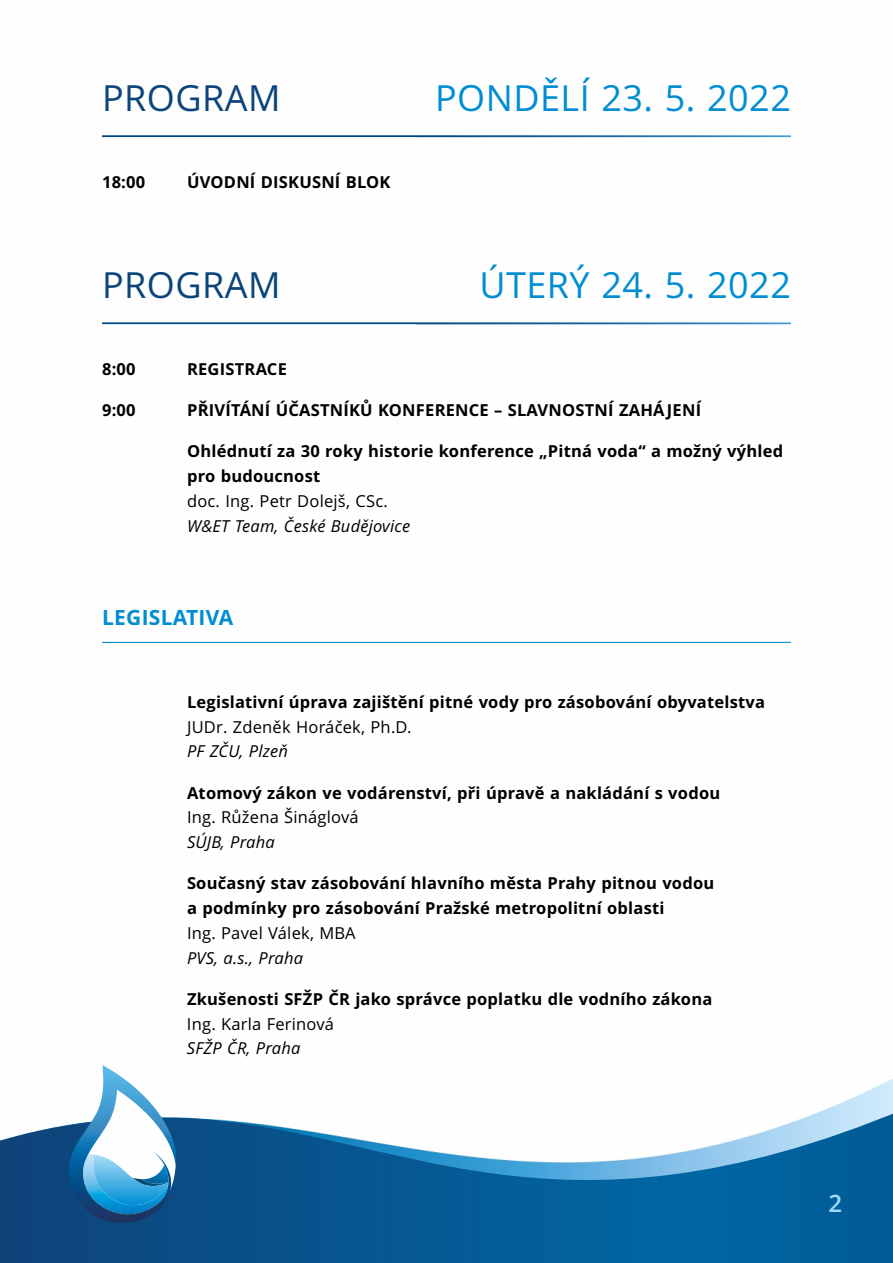
<style>
.page{position:relative;width:893px;height:1263px;background:#fff}
.page>*{position:absolute;margin:0;border:0;box-sizing:border-box;transform-origin:0 0}
.t1{font:36px "Open Sans";letter-spacing:.015em;color:#008dd2}
.t2{font:36px "Open Sans";letter-spacing:.015em;color:#0b447a}
.t3{font:600 24px "Open Sans";color:#a2daf7}
.t4{font:700 21px "Open Sans";letter-spacing:.015em;color:#008dd2}
.t5{font:700 16.5px/24.8px "Open Sans";letter-spacing:.015em;color:#000}
.t6{font:16.5px "Open Sans";letter-spacing:.015em;color:#000}
.t7{font:italic 16.5px "Open Sans";letter-spacing:.015em;color:#000}
</style>
<div class="page">
<svg style="left:0;top:1108px;width:893px;height:155px"></svg>
<img style="left:69px;top:1065px;width:107px;height:158px">
<hr style="left:102px;top:642px;width:689px;height:1px;background:#008dd2">
<hr style="left:102px;top:135px;width:689px;height:2px;background:#0b447a">
<hr style="left:102px;top:322px;width:689px;height:2px;background:#0b447a">
<h1 class="t2" style="left:102px;top:83px;width:180px">PROGRAM</h1>
<h1 class="t1" style="left:435px;top:83px;width:357px">PONDĚLÍ 23. 5. 2022</h1>
<p class="t5" style="left:102px;top:171px;width:45px">18:00</p>
<p class="t5" style="left:187px;top:171px;width:205px">ÚVODNÍ DISKUSNÍ BLOK</p>
<h1 class="t2" style="left:102px;top:270px;width:180px">PROGRAM</h1>
<h1 class="t1" style="left:479px;top:270px;width:313px">ÚTERÝ 24. 5. 2022</h1>
<p class="t5" style="left:102px;top:358px;width:35px">8:00</p>
<p class="t5" style="left:187px;top:358px;width:101px">REGISTRACE</p>
<p class="t5" style="left:102px;top:399px;width:35px">9:00</p>
<p class="t5" style="left:187px;top:399px;width:516px">PŘIVÍTÁNÍ ÚČASTNÍKŮ KONFERENCE – SLAVNOSTNÍ ZAHÁJENÍ</p>
<p class="t5" style="left:187px;top:441px;width:598px">Ohlédnutí za 30 roky historie konference „Pitná voda“ a možný výhled pro budoucnost</p>
<p class="t6" style="left:187px;top:494px;width:202px">doc. Ing. Petr Dolejš, CSc.</p>
<p class="t7" style="left:187px;top:519px;width:225px">W&amp;ET Team, České Budějovice</p>
<p class="t4" style="left:102px;top:609px;width:133px">LEGISLATIVA</p>
<p class="t5" style="left:187px;top:691px;width:579px">Legislativní úprava zajištění pitné vody pro zásobování obyvatelstva</p>
<p class="t6" style="left:187px;top:720px;width:226px">JUDr. Zdeněk Horáček, Ph.D.</p>
<p class="t7" style="left:187px;top:745px;width:103px">PF ZČU, Plzeň</p>
<p class="t5" style="left:187px;top:782px;width:535px">Atomový zákon ve vodárenství, při úpravě a nakládání s vodou</p>
<p class="t6" style="left:187px;top:811px;width:173px">Ing. Růžena Šináglová</p>
<p class="t7" style="left:187px;top:835px;width:89px">SÚJB, Praha</p>
<p class="t5" style="left:187px;top:873px;width:529px">Současný stav zásobování hlavního města Prahy pitnou vodou a podmínky pro zásobování Pražské metropolitní oblasti</p>
<p class="t6" style="left:187px;top:926px;width:170px">Ing. Pavel Válek, MBA</p>
<p class="t7" style="left:187px;top:951px;width:118px">PVS, a.s., Praha</p>
<p class="t5" style="left:187px;top:988px;width:527px">Zkušenosti SFŽP ČR jako správce poplatku dle vodního zákona</p>
<p class="t6" style="left:187px;top:1017px;width:149px">Ing. Karla Ferinová</p>
<p class="t7" style="left:187px;top:1042px;width:115px">SFŽP ČR, Praha</p>
<h2 class="t3" style="left:828px;top:1193px;width:15px">2</h2>
</div>
